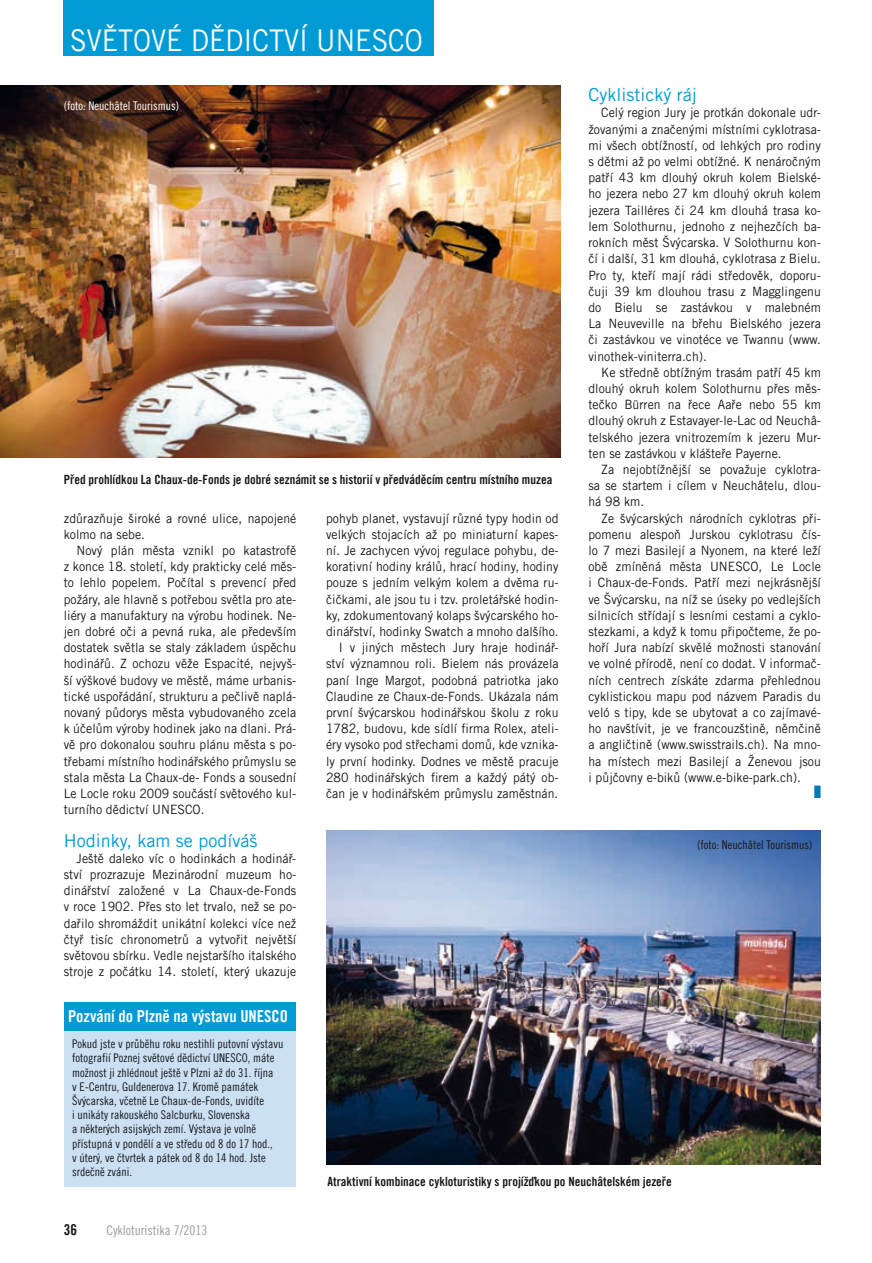
<style>
.page{position:relative;width:872px;height:1263px;background:#fff}
.page>*{position:absolute;margin:0;border:0;box-sizing:border-box;transform-origin:0 0}
.t1{font:30px "Trade Gothic CE";color:#fff;scale:.9 1}
.t2{font:18px "Trade Gothic CE";color:#009bd5}
.t3{font:18px "Zapf Dingbats ITC";color:#0078b9;scale:.5 1}
.t4{font:16.5px "Trade Gothic CE Bold Cond Twenty";color:#fff}
.t5{font:15px "Trade Gothic CE Bold Cond Twenty";color:#1a171c}
.t6{font:13.5px "Trade Gothic CE Cond Eighteen";color:#9d9ea0}
.t7{font:12.9px/16.2px "Trade Gothic CE";letter-spacing:.005em;color:#1a171c;text-align:justify;scale:.95 1}
.t8{font:12.75px "Trade Gothic CE Bold Cond Twenty";color:#1a171c}
.t9{font:12px/14.2px "Trade Gothic CE Cond Eighteen";color:#1a171c}
.t10{font:12px "Trade Gothic CE Cond Eighteen";color:#fff}
</style>
<div class="page">
<div style="left:64px;top:0;width:370px;height:55px;background:#009bd5"></div>
<div style="left:64px;top:1030px;width:232px;height:157px;background:#cbe1f3"></div>
<div style="left:64px;top:1002px;width:232px;height:28px;background:#009bd5"></div>
<img style="left:0;top:85px;width:561px;height:373px">
<img style="left:326px;top:830px;width:495px;height:335px">
<h1 class="t1" style="left:70px;top:23px;width:393px">SVĚTOVÉ DĚDICTVÍ UNESCO</h1>
<p class="t10" style="left:64px;top:99px;width:117px">(foto: Neuchâtel Tourismus)</p>
<p class="t8" style="left:64px;top:471px;width:490px">Před prohlídkou La Chaux-de-Fonds je dobré seznámit se s historií v předváděcím centru místního muzea</p>
<p class="t7" style="left:64px;top:510px;width:246px">zdůrazňuje široké a rovné ulice, napojené kolmo na sebe.</p>
<p class="t7" style="left:64px;top:542px;width:246px;text-indent:13px">Nový plán města vznikl po katastrofě z konce 18. století, kdy prakticky celé měs&shy;to lehlo popelem. Počítal s prevencí před požáry, ale hlavně s potřebou světla pro ate&shy;liéry a manufaktury na výrobu hodinek. Ne&shy;jen dobré oči a pevná ruka, ale především dostatek světla se staly základem úspěchu hodinářů. Z ochozu věže Espacité, nejvyš&shy;ší výškové budovy ve městě, máme urbanis&shy;tické uspořádání, strukturu a pečlivě naplá&shy;novaný půdorys města vybudovaného zcela k účelům výroby hodinek jako na dlani. Prá&shy;vě pro dokonalou souhru plánu města s po&shy;třebami místního hodinářského průmyslu se stala města La Chaux-de- Fonds a sousední Le Locle roku 2009 součástí světového kul&shy;turního dědictví UNESCO.</p>
<h2 class="t2" style="left:64px;top:829px;width:195px">Hodinky, kam se podíváš</h2>
<p class="t7" style="left:64px;top:850px;width:246px;text-indent:13px">Ještě daleko víc o hodinkách a hodinář&shy;ství prozrazuje Mezinárodní muzeum ho&shy;dinářství založené v La Chaux-de-Fonds v roce 1902. Přes sto let trvalo, než se po&shy;dařilo shromáždit unikátní kolekci více než čtyř tisíc chronometrů a vytvořit největší světovou sbírku. Vedle nejstaršího italského stroje z počátku 14. století, který ukazuje</p>
<p class="t4" style="left:68px;top:1007px;width:221px">Pozvání do Plzně na výstavu UNESCO</p>
<p class="t7" style="left:326px;top:510px;width:246px;text-align:right">pohyb planet, vystavují různé typy hodin od velkých stojacích až po miniaturní kapes&shy;ní. Je zachycen vývoj regulace pohybu, de&shy;korativní hodiny králů, hrací hodiny, hodiny pouze s jedním velkým kolem a dvěma ru&shy;čičkami, ale jsou tu i tzv. proletářské hodin&shy;ky, zdokumentovaný kolaps švýcarského ho&shy;dinářství, hodinky Swatch a mnoho dalšího.<br>I v jiných městech Jury hraje hodinář&shy;ství významnou roli. Bielem nás provázela paní Inge Margot, podobná patriotka jako Claudine ze Chaux-de-Fonds. Ukázala nám první švýcarskou hodinářskou školu z roku 1782, budovu, kde sídlí firma Rolex, ateli&shy;éry vysoko pod střechami domů, kde vznika&shy;ly první hodinky. Dodnes ve městě pracuje 280 hodinářských firem a každý pátý ob&shy;čan je v hodinářském průmyslu zaměstnán.</p>
<h2 class="t2" style="left:588px;top:84px;width:110px">Cyklistický ráj</h2>
<p class="t7" style="left:588px;top:105px;width:246px;text-indent:13px">Celý region Jury je protkán dokonale udr&shy;žovanými a značenými místními cyklotrasa&shy;mi všech obtížností, od lehkých pro rodiny s dětmi až po velmi obtížné. K nenáročným patří 43 km dlouhý okruh kolem Bielské&shy;ho jezera nebo 27 km dlouhý okruh kolem jezera Tailléres či 24 km dlouhá trasa ko&shy;lem Solothurnu, jednoho z nejhezčích ba&shy;rokních měst Švýcarska. V Solothurnu kon&shy;čí i další, 31 km dlouhá, cyklotrasa z Bielu.<br>Pro ty, kteří mají rádi středověk, doporu&shy;čuji 39 km dlouhou trasu z Magglingenu do Bielu se zastávkou v malebném La Neuveville na břehu Bielského jezera či zastávkou ve vinotéce ve Twannu (www. vinothek-viniterra.ch).</p>
<p class="t7" style="left:588px;top:364px;width:246px;text-indent:13px">Ke středně obtížným trasám patří 45 km dlouhý okruh kolem Solothurnu přes měs&shy;tečko Bürren na řece Aaře nebo 55 km dlouhý okruh z Estavayer-le-Lac od Neuchâ&shy;telského jezera vnitrozemím k jezeru Mur&shy;ten se zastávkou v klášteře Payerne.</p>
<p class="t7" style="left:588px;top:461px;width:246px;text-indent:13px">Za nejobtížnější se považuje cyklotra&shy;sa se startem i cílem v Neuchâtelu, dlou&shy;há 98 km.</p>
<p class="t7" style="left:588px;top:510px;width:246px;text-indent:13px">Ze švýcarských národních cyklotras při&shy;pomenu alespoň Jurskou cyklotrasu čís&shy;lo 7 mezi Basilejí a Nyonem, na které leží obě zmíněná města UNESCO, Le Locle i Chaux-de-Fonds. Patří mezi nejkrásnější ve Švýcarsku, na níž se úseky po vedlejších silnicích střídají s lesními cestami a cyklo&shy;stezkami, a když k tomu připočteme, že po&shy;hoří Jura nabízí skvělé možnosti stanování ve volné přírodě, není co dodat. V informač&shy;ních centrech získáte zdarma přehlednou cyklistickou mapu pod názvem Paradis du veló s tipy, kde se ubytovat a co zajímavé&shy;ho navštívit, je ve francouzštině, němčině a angličtině (www.swisstrails.ch). Na mno&shy;ha místech mezi Basilejí a Ženevou jsou i půjčovny e-biků (www.e-bike-park.ch).</p>
<h2 class="t3" style="left:814px;top:783px;width:15px">■</h2>
<p class="t9" style="left:697px;top:838px;width:117px">(foto: Neuchâtel Tourismus)</p>
<p class="t9" style="left:72px;top:1037px;width:213px">Pokud jste v průběhu roku nestihli putovní výstavu fotografií Poznej světové dědictví UNESCO, máte možnost ji zhlédnout ještě v Plzni až do 31. října<br>v E-Centru, Guldenerova 17. Kromě památek Švýcarska, včetně Le Chaux-de-Fonds, uvidíte<br>i unikáty rakouského Salcburku, Slovenska<br>a některých asijských zemí. Výstava je volně přístupná v pondělí a ve středu od 8 do 17 hod.,<br>v úterý, ve čtvrtek a pátek od 8 do 14 hod. Jste srdečně zváni.</p>
<p class="t5" style="left:64px;top:1221px;width:15px">36</p>
<p class="t6" style="left:106px;top:1223px;width:103px">Cykloturistika 7/2013</p>
<p class="t8" style="left:327px;top:1173px;width:346px">Atraktivní kombinace cykloturistiky s projížďkou po Neuchâtelském jezeře</p>
</div>
